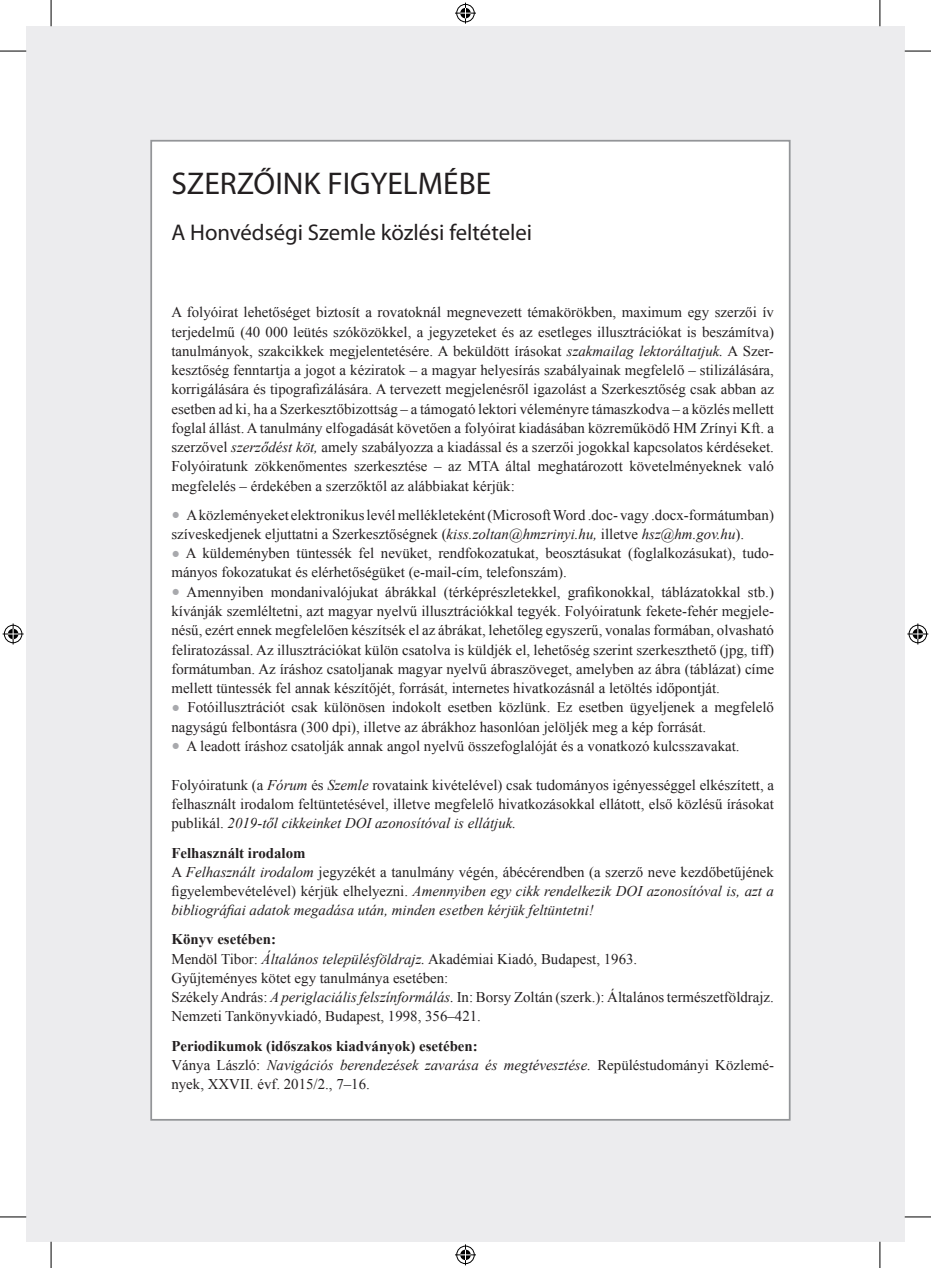
<style>
.page{position:relative;width:931px;height:1268px;background:#fff}
.page>*{position:absolute;margin:0;border:0;box-sizing:border-box;transform-origin:0 0}
.t1{font:31.5px "Myriad Pro";color:#231f20}
.t2{font:22.75px "Myriad Pro";color:#231f20}
.t3{font:14.88px/19.2px "Times New Roman";color:#231f20}
.t4{font:italic 14.88px/19.2px "Times New Roman";color:#231f20}
.s1{font-style:italic}
.s2{font-size:24.5px;color:#a8a9ad}
.s3{font-weight:700;font-style:normal}
.s4{font-style:normal}
.s5{font-weight:700}
</style>
<div class="page">
<div style="left:26px;top:26px;width:853px;height:1216px;background:#ececee"></div>
<div style="left:150px;top:140px;width:640px;height:981px;background:#fff;border:2px solid #939598"></div>
<div style="left:879px;top:26px;width:25px;height:1216px;background:#ececee"></div>
<svg style="left:0;top:51px;width:26px;height:1px"></svg>
<svg style="left:904px;top:51px;width:27px;height:1px"></svg>
<svg style="left:0;top:1217px;width:26px;height:1px"></svg>
<svg style="left:904px;top:1217px;width:27px;height:1px"></svg>
<svg style="left:51px;top:0;width:1px;height:26px"></svg>
<svg style="left:51px;top:1242px;width:1px;height:26px"></svg>
<svg style="left:879px;top:0;width:1px;height:26px"></svg>
<svg style="left:879px;top:1242px;width:1px;height:26px"></svg>
<svg style="left:455px;top:3px;width:21px;height:21px"></svg>
<svg style="left:455px;top:1244px;width:21px;height:21px"></svg>
<svg style="left:3px;top:623px;width:21px;height:21px"></svg>
<svg style="left:907px;top:623px;width:21px;height:21px"></svg>
<h1 class="t1" style="left:171px;top:164px;width:321px">SZERZŐINK FIGYELMÉBE</h1>
<h2 class="t2" style="left:171px;top:218px;width:362px">A Honvédségi Szemle közlési feltételei</h2>
<p class="t3" style="left:171px;top:302px;width:604px;text-align:justify">A folyóirat lehetőséget biztosít a rovatoknál megnevezett témakörökben, maximum egy szerzői ív terjedelmű (40 000 leütés szóközökkel, a jegyzeteket és az esetleges illusztrációkat is beszámítva) tanulmányok, szakcikkek megjelentetésére. A beküldött írásokat <span class="s1">szakmailag lektoráltatjuk.</span> A Szer&shy;kesztőség fenntartja a jogot a kéziratok – a magyar helyesírás szabályainak megfelelő – stilizálására, korrigálására és tipografizálására. A tervezett megjelenésről igazolást a Szerkesztőség csak abban az esetben ad ki, ha a Szerkesztőbizottság – a támogató lektori véleményre támaszkodva – a közlés mellett foglal állást. A tanulmány elfogadását követően a folyóirat kiadásában közreműködő HM Zrínyi Kft. a szerzővel <span class="s1">szerződést köt,</span> amely szabályozza a kiadással és a szerzői jogokkal kapcsolatos kérdéseket.<br>Folyóiratunk zökkenőmentes szerkesztése – az MTA által meghatározott követelményeknek való megfelelés – érdekében a szerzőktől az alábbiakat kérjük:</p>
<p class="t3" style="left:171px;top:505px;width:604px"><span class="s2">•</span> A közleményeket elektronikus levél mellékleteként (Microsoft Word .doc- vagy .docx-formátumban) szíveskedjenek eljuttatni a Szerkesztőségnek (<span class="s1">kiss.zoltan@hmzrinyi.hu,</span> illetve <span class="s1">hsz@hm.gov.hu</span>).</p>
<p class="t3" style="left:171px;top:543px;width:604px"><span class="s2">•</span> A küldeményben tüntessék fel nevüket, rendfokozatukat, beosztásukat (foglalkozásukat), tudo&shy;mányos fokozatukat és elérhetőségüket (e-mail-cím, telefonszám).</p>
<p class="t3" style="left:171px;top:582px;width:604px;text-align:justify"><span class="s2">•</span> Amennyiben mondanivalójukat ábrákkal (térképrészletekkel, grafikonokkal, táblázatokkal stb.) kívánják szemléltetni, azt magyar nyelvű illusztrációkkal tegyék. Folyóiratunk fekete-fehér megjele&shy;nésű, ezért ennek megfelelően készítsék el az ábrákat, lehetőleg egyszerű, vonalas formában, olvasható feliratozással. Az illusztrációkat külön csatolva is küldjék el, lehetőség szerint szerkeszthető (jpg, tiff) formátumban. Az íráshoz csatoljanak magyar nyelvű ábraszöveget, amelyben az ábra (táblázat) címe mellett tüntessék fel annak készítőjét, forrását, internetes hivatkozásnál a letöltés időpontját.</p>
<p class="t3" style="left:171px;top:697px;width:604px"><span class="s2">•</span> Fotóillusztrációt csak különösen indokolt esetben közlünk. Ez esetben ügyeljenek a megfelelő nagyságú felbontásra (300 dpi), illetve az ábrákhoz hasonlóan jelöljék meg a kép forrását.</p>
<p class="t3" style="left:171px;top:736px;width:569px"><span class="s2">•</span> A leadott íráshoz csatolják annak angol nyelvű összefoglalóját és a vonatkozó kulcsszavakat.</p>
<p class="t3" style="left:171px;top:775px;width:604px;text-align:justify">Folyóiratunk (a <span class="s1">Fórum</span> és <span class="s1">Szemle</span> rovataink kivételével) csak tudományos igényességgel elkészített, a felhasznált irodalom feltüntetésével, illetve megfelelő hivatkozásokkal ellátott, első közlésű írásokat publikál. <span class="s1">2019-től cikkeinket DOI azonosítóval is ellátjuk.</span></p>
<p class="t4" style="left:171px;top:842px;width:604px"><span class="s3">Felhasznált irodalom<br></span><span class="s4">A</span> Felhasznált irodalom <span class="s4">jegyzékét a tanulmány végén, ábécérendben (a szerző neve kezdőbetűjének figyelembevételével) kérjük elhelyezni.</span> Amennyiben egy cikk rendelkezik DOI azonosítóval is, azt a bibliográfiai adatok megadása után, minden esetben kérjük feltüntetni!</p>
<p class="t3" style="left:171px;top:930px;width:604px"><span class="s5">Könyv esetében:<br></span>Mendöl Tibor: <span class="s1">Általános településföldrajz.</span> Akadémiai Kiadó, Budapest, 1963.<br>Gyűjteményes kötet egy tanulmánya esetében:<br>Székely András: <span class="s1">A periglaciális felszínformálás.</span> In: Borsy Zoltán (szerk.): Általános természetföldrajz.<br>Nemzeti Tankönyvkiadó, Budapest, 1998, 356–421.</p>
<p class="t3" style="left:171px;top:1036px;width:604px"><span class="s5">Periodikumok (időszakos kiadványok) esetében:<br></span>Ványa László: <span class="s1">Navigációs berendezések zavarása és megtévesztése.</span> Repüléstudományi Közlemé&shy;nyek, XXVII. évf. 2015/2., 7–16.</p>
</div>
